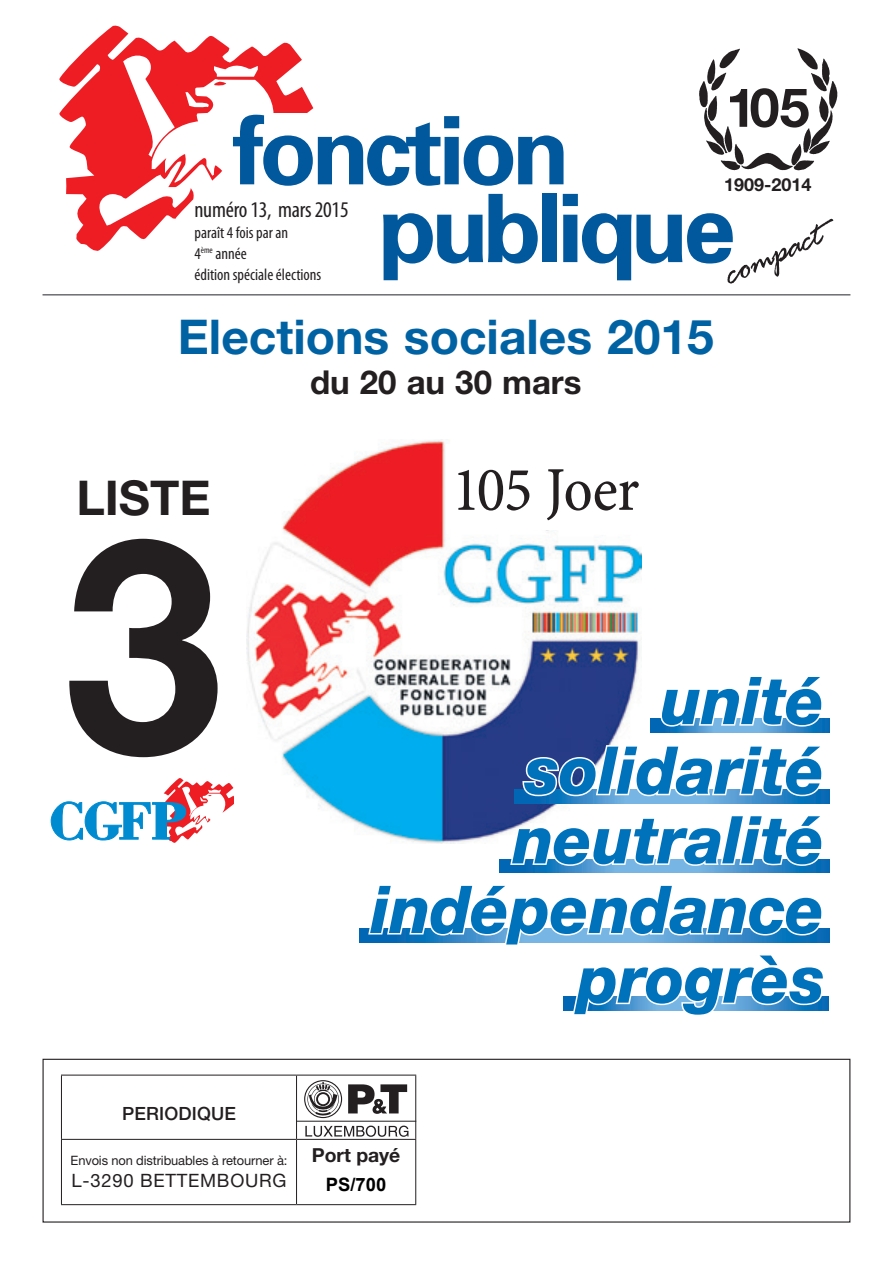
<style>
.page{position:relative;width:893px;height:1263px;background:#fff}
.page>*{position:absolute;margin:0;border:0;box-sizing:border-box;transform-origin:0 0}
.t1{font:700 300px "Helvetica Neue LT Std";color:#231f20;scale:.95 1}
.t2{font:700 94.5px/74.2px "Univers";letter-spacing:-.055em;color:#01589c}
._00_Chapeau_italic11{font:italic 800 66px "Helvetica Neue LT Std";letter-spacing:-.005em;color:#0072bc}
.t3{font:63px "Minion Pro Cn Capt";letter-spacing:-.02em;color:#231f20}
.t4{font:700 54px "Helvetica Neue LT Std";color:#231f20}
.t5{font:700 48px "Helvetica Neue LT Std";color:#0062a3}
.t6{font:700 48px "Helvetica Neue LT Std";color:#231f20}
.t7{font:italic 40.5px "Rage LT";color:#231f20}
.t8{font:700 33px "Helvetica Neue LT Std";color:#231f20}
.t9{font:condensed 22.5px "Myriad Pro";letter-spacing:-.01em;color:#231f20}
.t10{font:700 19.35px "Helvetica Neue LT";color:#231f20}
.t11{font:18.45px "Helvetica Neue LT";letter-spacing:.04em;color:#231f20}
.t12{font:700 18.45px "Arial";color:#000}
.t13{font:500 18.3px "Helvetica Neue LT";letter-spacing:.01em;color:#231f20}
.t14{font:700 18px "Helvetica Neue LT Std";color:#231f20}
.t15{font:condensed 16.5px "Myriad Pro";color:#231f20}
.t16{font:12.9px "Helvetica Neue LT";letter-spacing:-.01em;color:#231f20}
</style>
<div class="page">
<svg style="left:59px;top:25px;width:254px;height:226px"></svg>
<svg style="left:210px;top:82px;width:16px;height:4px"></svg>
<svg style="left:51px;top:778px;width:183px;height:65px"></svg>
<div style="left:162px;top:803px;width:4px;height:36px;border:1px solid #008cd2"></div>
<div style="left:229px;top:114px;width:345px;height:72px;background:#fff"></div>
<hr style="left:43px;top:294px;width:807px;height:2px;background:#6c6d70">
<div style="left:43px;top:1059px;width:807px;height:163px;border:1px solid #231f20"></div>
<hr style="left:61px;top:1075px;width:236px;height:1px;background:#231f20">
<hr style="left:61px;top:1075px;width:1px;height:64px;background:#231f20">
<hr style="left:297px;top:1075px;width:119px;height:1px;background:#231f20">
<hr style="left:296px;top:1075px;width:1px;height:64px;background:#231f20">
<hr style="left:415px;top:1075px;width:1px;height:64px;background:#231f20">
<hr style="left:61px;top:1139px;width:236px;height:1px;background:#231f20">
<hr style="left:61px;top:1140px;width:1px;height:64px;background:#231f20">
<hr style="left:297px;top:1139px;width:119px;height:1px;background:#231f20">
<hr style="left:296px;top:1140px;width:1px;height:64px;background:#231f20">
<hr style="left:415px;top:1140px;width:1px;height:64px;background:#231f20">
<hr style="left:61px;top:1204px;width:236px;height:1px;background:#231f20">
<hr style="left:297px;top:1204px;width:119px;height:1px;background:#231f20">
<svg style="left:304px;top:1080px;width:38px;height:38px"></svg>
<svg style="left:348px;top:1084px;width:59px;height:30px"></svg>
<svg style="left:305px;top:1125px;width:103px;height:12px"></svg>
<hr style="left:297px;top:1121px;width:119px;height:1px;background:#231f20">
<img style="left:699px;top:48px;width:139px;height:122px">
<img style="left:246px;top:439px;width:396px;height:404px">
<div style="left:446px;top:444px;width:199px;height:85px;background:#fff"></div>
<svg style="left:651px;top:719px;width:178px;height:14px"></svg>
<svg style="left:500px;top:859px;width:329px;height:14px;background:#4091cd"></svg>
<div style="left:360px;top:928px;width:469px;height:14px;background:#0166b3"></div>
<svg style="left:515px;top:789px;width:314px;height:14px;background:#3f91cd"></svg>
<svg style="left:659px;top:718px;width:169px;height:10px"></svg>
<svg style="left:521px;top:743px;width:307px;height:55px"></svg>
<svg style="left:508px;top:813px;width:320px;height:54px"></svg>
<svg style="left:367px;top:928px;width:459px;height:83px"></svg>
<p class="t4" style="left:726px;top:74px;width:85px">105</p>
<p class="t2" style="left:382px;top:114px;width:358px;text-indent:-149px">fonction publique</p>
<p class="t14" style="left:724px;top:173px;width:89px">1909-2014</p>
<p class="t9" style="left:194px;top:196px;width:156px">numéro 13, mars 2015</p>
<p class="t15" style="left:194px;top:223px;width:95px">paraît 4 fois par an</p>
<p class="t15" style="left:194px;top:244px;width:54px">4<sup>ème</sup> année</p>
<p class="t15" style="left:194px;top:265px;width:128px">édition spéciale élections</p>
<p class="t7" style="left:716px;top:254px;width:106px;rotate:-24deg">compact</p>
<p class="t5" style="left:178px;top:307px;width:537px">Elections sociales 2015</p>
<p class="t8" style="left:310px;top:361px;width:273px">du 20 au 30 mars</p>
<p class="t6" style="left:76px;top:469px;width:136px">LISTE</p>
<p class="t1" style="left:64px;top:460px;width:168px">3</p>
<p class="t3" style="left:452px;top:448px;width:189px">105 Joer</p>
<p class="_00_Chapeau_italic11" style="left:661px;top:661px;width:166px">unité</p>
<p class="_00_Chapeau_italic11" style="left:525px;top:731px;width:302px">solidarité</p>
<p class="_00_Chapeau_italic11" style="left:513px;top:800px;width:314px">neutralité</p>
<p class="_00_Chapeau_italic11" style="left:371px;top:870px;width:456px">indépendance</p>
<p class="_00_Chapeau_italic11" style="left:578px;top:940px;width:249px">progrès</p>
<p class="t13" style="left:122px;top:1102px;width:115px">PERIODIQUE</p>
<p class="t16" style="left:71px;top:1152px;width:218px">Envois non distribuables à retourner à:</p>
<p class="t11" style="left:72px;top:1169px;width:216px">L-3290 BETTEMBOURG</p>
<p class="t10" style="left:312px;top:1143px;width:90px">Port payé</p>
<p class="t12" style="left:326px;top:1172px;width:62px">PS/700</p>
</div>
